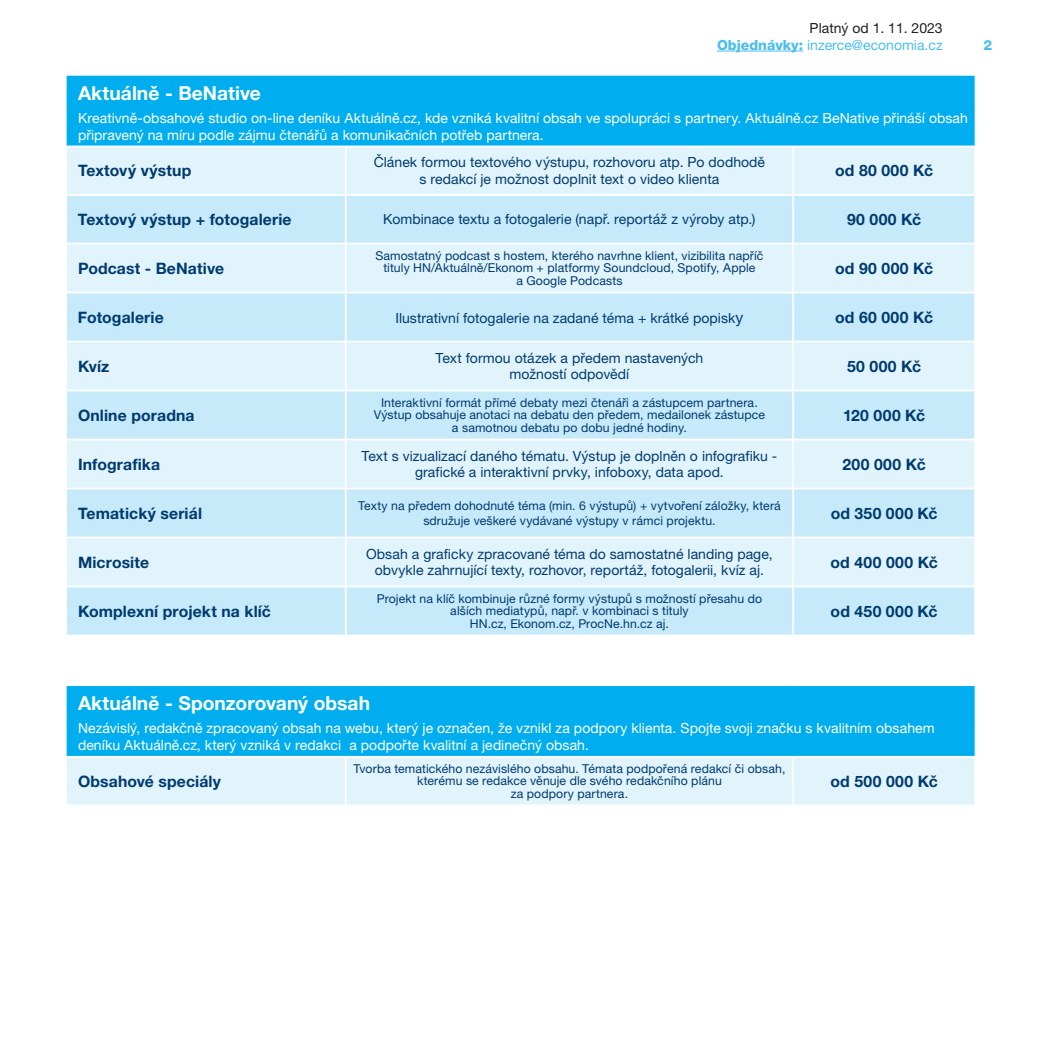
<style>
.page{position:relative;width:1042px;height:1042px;background:#fff}
.page>*{position:absolute;margin:0;border:0;box-sizing:border-box;transform-origin:0 0}
.t1{font:700 19.25px "Helvetica Neue LT Pro";color:#fff}
.t2{font:700 15.75px "Helvetica Neue LT Pro";letter-spacing:.01em;color:#003a6f}
.t3{font:14px/16.8px "Helvetica Neue LT Pro";color:#003a6f;text-align:center}
.t4{font:14px/16.8px "Helvetica Neue LT Pro";letter-spacing:.005em;color:#fff}
.t5{font:14px/16.8px "Helvetica Neue LT Pro";color:#4abfee;text-align:right}
.t6{font:800 14px "Helvetica Neue LT Pro";color:#4abfee}
.t7{font:12.25px/12.2px "Helvetica Neue LT Pro";letter-spacing:.005em;color:#003a6f;text-align:center}
.s1{color:#231f20}
.s2{font-weight:800}
.s3{font-size:15.75px}
</style>
<div class="page">
<hr style="left:717px;top:51px;width:86px;height:1px;background:#4abfee">
<div style="left:67px;top:76px;width:908px;height:70px;background:#00aeef"></div>
<div style="left:67px;top:147px;width:907px;height:47px;background:#e1f4fc"></div>
<div style="left:67px;top:196px;width:907px;height:438px;background:#c6eafa"></div>
<svg style="left:67px;top:244px;width:907px;height:341px;background:#d6effb"></svg>
<hr style="left:345px;top:147px;width:1px;height:47px;background:#fff">
<hr style="left:792px;top:147px;width:2px;height:47px;background:#fff">
<hr style="left:345px;top:196px;width:1px;height:47px;background:#fff">
<hr style="left:792px;top:196px;width:2px;height:47px;background:#fff">
<hr style="left:65px;top:243px;width:281px;height:1px;background:#fff">
<hr style="left:346px;top:243px;width:447px;height:1px;background:#fff">
<hr style="left:345px;top:244px;width:1px;height:48px;background:#fff">
<hr style="left:793px;top:243px;width:183px;height:1px;background:#fff">
<hr style="left:792px;top:244px;width:2px;height:48px;background:#fff">
<hr style="left:65px;top:292px;width:281px;height:1px;background:#fff">
<hr style="left:346px;top:292px;width:447px;height:1px;background:#fff">
<hr style="left:345px;top:293px;width:1px;height:48px;background:#fff">
<hr style="left:793px;top:292px;width:183px;height:1px;background:#fff">
<hr style="left:792px;top:293px;width:2px;height:48px;background:#fff">
<hr style="left:65px;top:341px;width:281px;height:1px;background:#fff">
<hr style="left:346px;top:341px;width:447px;height:1px;background:#fff">
<hr style="left:345px;top:342px;width:1px;height:48px;background:#fff">
<hr style="left:793px;top:341px;width:183px;height:1px;background:#fff">
<hr style="left:792px;top:342px;width:2px;height:48px;background:#fff">
<hr style="left:65px;top:390px;width:281px;height:1px;background:#fff">
<hr style="left:346px;top:390px;width:447px;height:1px;background:#fff">
<hr style="left:345px;top:391px;width:1px;height:48px;background:#fff">
<hr style="left:793px;top:390px;width:183px;height:1px;background:#fff">
<hr style="left:792px;top:391px;width:2px;height:48px;background:#fff">
<hr style="left:65px;top:439px;width:281px;height:1px;background:#fff">
<hr style="left:346px;top:439px;width:447px;height:1px;background:#fff">
<hr style="left:345px;top:440px;width:1px;height:48px;background:#fff">
<hr style="left:793px;top:439px;width:183px;height:1px;background:#fff">
<hr style="left:792px;top:440px;width:2px;height:48px;background:#fff">
<hr style="left:65px;top:488px;width:281px;height:1px;background:#fff">
<hr style="left:346px;top:488px;width:447px;height:1px;background:#fff">
<hr style="left:345px;top:489px;width:1px;height:48px;background:#fff">
<hr style="left:793px;top:488px;width:183px;height:1px;background:#fff">
<hr style="left:792px;top:489px;width:2px;height:48px;background:#fff">
<hr style="left:65px;top:537px;width:281px;height:1px;background:#fff">
<hr style="left:346px;top:537px;width:447px;height:1px;background:#fff">
<hr style="left:345px;top:538px;width:1px;height:47px;background:#fff">
<hr style="left:793px;top:537px;width:183px;height:1px;background:#fff">
<hr style="left:792px;top:538px;width:2px;height:47px;background:#fff">
<hr style="left:65px;top:585px;width:281px;height:2px;background:#fff">
<hr style="left:346px;top:585px;width:447px;height:2px;background:#fff">
<hr style="left:345px;top:587px;width:1px;height:47px;background:#fff">
<hr style="left:793px;top:585px;width:183px;height:2px;background:#fff">
<hr style="left:792px;top:587px;width:2px;height:47px;background:#fff">
<div style="left:67px;top:686px;width:908px;height:70px;background:#00aeef"></div>
<div style="left:67px;top:758px;width:907px;height:46px;background:#e1f4fc"></div>
<hr style="left:345px;top:757px;width:1px;height:47px;background:#fff">
<hr style="left:792px;top:757px;width:2px;height:47px;background:#fff">
<p class="t5" style="left:717px;top:19px;width:227px"><span class="s1">Platný od 1. 11. 2023<br></span><span class="s2">Objednávky:</span> inzerce@economia.cz</p>
<h1 class="t1" style="left:78px;top:81px;width:184px">Aktuálně - BeNative</h1>
<p class="t4" style="left:78px;top:109px;width:891px">Kreativně-obsahové studio on-line deníku Aktuálně.cz, kde vzniká kvalitní obsah ve spolupráci s partnery. Aktuálně.cz BeNative přináší obsah připravený na míru podle zájmu čtenářů a komunikačních potřeb partnera.</p>
<p class="t2" style="left:78px;top:161px;width:115px">Textový výstup</p>
<p class="t3" style="left:374px;top:154px;width:393px">Článek formou textového výstupu, rozhovoru atp. Po dodhodě s redakcí je možnost doplnit text o video klienta</p>
<p class="t2" style="left:835px;top:161px;width:99px">od 80 000 Kč</p>
<p class="t2" style="left:78px;top:210px;width:215px">Textový výstup + fotogalerie</p>
<p class="t3" style="left:383px;top:211px;width:374px">Kombinace textu a fotogalerie (např. reportáž z výroby atp.)</p>
<p class="t2" style="left:847px;top:210px;width:76px">90 000 Kč</p>
<p class="t2" style="left:78px;top:258px;width:148px">Podcast - BeNative</p>
<p class="t7" style="left:375px;top:249px;width:390px">Samostatný podcast s hostem, kterého navrhne klient, vizibilita napříč tituly HN/Aktuálně/Ekonom + platformy Soundcloud, Spotify, Apple<br>a Google Podcasts</p>
<p class="t2" style="left:835px;top:258px;width:100px">od 90 000 Kč</p>
<p class="t2" style="left:78px;top:307px;width:87px">Fotogalerie</p>
<p class="t3" style="left:395px;top:309px;width:349px">Ilustrativní fotogalerie na zadané téma + krátké popisk<span class="s3">y</span></p>
<p class="t2" style="left:835px;top:307px;width:99px">od 60 000 Kč</p>
<p class="t2" style="left:78px;top:356px;width:33px">Kvíz</p>
<p class="t3" style="left:435px;top:349px;width:269px">Text formou otázek a předem nastavených možností odpovědí</p>
<p class="t2" style="left:847px;top:356px;width:76px">50 000 Kč</p>
<p class="t2" style="left:78px;top:405px;width:118px">Online poradna</p>
<p class="t7" style="left:374px;top:396px;width:393px">Interaktivní formát přímé debaty mezi čtenáři a zástupcem partnera.<br>Výstup obsahuje anotaci na debatu den předem, medailonek zástupce a samotnou debatu po dobu jedné hodiny.</p>
<p class="t2" style="left:843px;top:405px;width:84px">120 000 Kč</p>
<p class="t2" style="left:78px;top:454px;width:84px">Infografika</p>
<p class="t3" style="left:361px;top:447px;width:417px">Text s vizualizací daného tématu. Výstup je doplněn o infografiku - grafické a interaktivní prvky, infoboxy, data apod.</p>
<p class="t2" style="left:842px;top:454px;width:85px">200 000 Kč</p>
<p class="t2" style="left:78px;top:503px;width:126px">Tematický seriál</p>
<p class="t7" style="left:358px;top:498px;width:424px;line-height:14.7px">Texty na předem dohodnuté téma (min. 6 výstupů) + vytvoření záložky, která sdružuje veškeré vydávané výstupy v rámci projektu.</p>
<p class="t2" style="left:830px;top:503px;width:109px">od 350 000 Kč</p>
<p class="t2" style="left:78px;top:552px;width:73px">Microsite</p>
<p class="t3" style="left:366px;top:545px;width:408px">Obsah a graficky zpracované téma do samostatné landing page, obvykle zahrnující texty, rozhovor, reportáž, fotogalerii, kvíz aj.</p>
<p class="t2" style="left:830px;top:552px;width:109px">od 400 000 Kč</p>
<p class="t2" style="left:78px;top:601px;width:194px">Komplexní projekt na klíč</p>
<p class="t7" style="left:377px;top:592px;width:387px">Projekt na klíč kombinuje různé formy výstupů s možností přesahu do alších mediatypů, např. v kombinaci s tituly<br>HN.cz, Ekonom.cz, ProcNe.hn.cz aj.</p>
<p class="t2" style="left:830px;top:601px;width:109px">od 450 000 Kč</p>
<p class="t6" style="left:983px;top:36px;width:10px">2</p>
<h1 class="t1" style="left:78px;top:691px;width:294px">Aktuálně - Sponzorovaný obsah</h1>
<p class="t4" style="left:78px;top:719px;width:858px">Nezávislý, redakčně zpracovaný obsah na webu, který je označen, že vznikl za podpory klienta. Spojte svoji značku s kvalitním obsahem deníku Aktuálně.cz, který vzniká v redakci a podpořte kvalitní a jedinečný obsah.</p>
<p class="t2" style="left:78px;top:771px;width:145px">Obsahové speciály</p>
<p class="t7" style="left:353px;top:762px;width:433px">Tvorba tematického nezávislého obsahu. Témata podpořená redakcí či obsah, kterému se redakce věnuje dle svého redakčního plánu<br>za podpory partnera.</p>
<p class="t2" style="left:830px;top:771px;width:109px">od 500 000 Kč</p>
</div>
